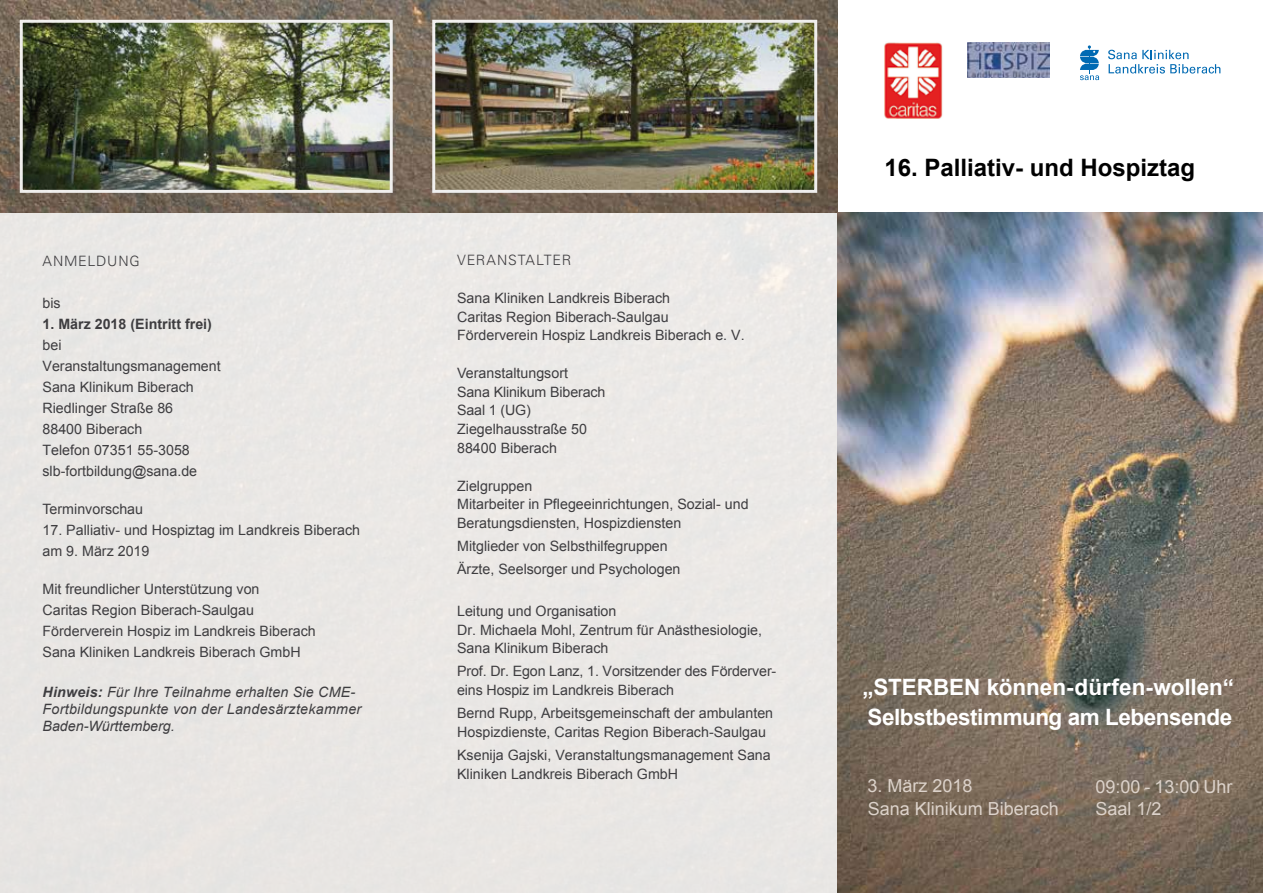
<style>
.page{position:relative;width:1263px;height:893px;background:#fff}
.page>*{position:absolute;margin:0;border:0;box-sizing:border-box;transform-origin:0 0}
.t1{font:700 24px "Arial";color:#000}
.t2{font:700 22.5px/30px "Arial";letter-spacing:-.015em;color:#fff}
.t3{font:18px/22.5px "Arial";color:#dcd2ca}
.t4{font:14.25px/18.8px "Arial";color:#3e3d40}
.t5{font:italic 14.25px/17.1px "Arial";letter-spacing:.015em;color:#3e3d40}
.t6{font:700 14.25px "Arial";color:#3e3d40}
.t7{font:300 14.25px "Univers LT Std";letter-spacing:.055em;color:#3e3d40}
.s1{font-weight:700}
</style>
<div class="page">
<div style="left:0;top:213px;width:838px;height:680px;background:#eae7e5"></div>
<img style="left:838px;top:213px;width:425px;height:680px">
<img style="left:0;top:0;width:838px;height:213px">
<img style="left:24px;top:24px;width:365px;height:165px">
<div style="left:20px;top:20px;width:373px;height:173px;border:3px solid #fff"></div>
<img style="left:436px;top:24px;width:377px;height:165px">
<div style="left:432px;top:20px;width:385px;height:173px;border:3px solid #fff"></div>
<img style="left:884px;top:42px;width:59px;height:77px">
<img style="left:967px;top:43px;width:82px;height:35px">
<svg style="left:1080px;top:45px;width:19px;height:35px"></svg>
<svg style="left:1108px;top:50px;width:112px;height:24px"></svg>
<p class="t7" style="left:43px;top:252px;width:99px">ANMELDUNG</p>
<p class="t4" style="left:43px;top:293px;width:20px">bis</p>
<p class="t6" style="left:43px;top:314px;width:171px">1. März 2018 (Eintritt frei)</p>
<p class="t4" style="left:43px;top:334px;width:180px;line-height:21px">bei<br>Veranstaltungsmanagement<br>Sana Klinikum Biberach<br>Riedlinger Straße 86<br>88400 Biberach<br>Telefon 07351 55-3058 slb-fortbildung@sana.de</p>
<p class="t4" style="left:43px;top:499px;width:102px">Terminvorschau</p>
<p class="t4" style="left:43px;top:519px;width:319px;line-height:21px">17. Palliativ- und Hospiztag im Landkreis Biberach am 9. März 2019</p>
<p class="t4" style="left:43px;top:578px;width:275px;line-height:21px">Mit freundlicher Unterstützung von<br>Caritas Region Biberach-Saulgau Förderverein Hospiz im Landkreis Biberach Sana Kliniken Landkreis Biberach GmbH</p>
<p class="t5" style="left:43px;top:683px;width:320px"><span class="s1">Hinweis:</span> Für Ihre Teilnahme erhalten Sie CME-<br>Fortbildungspunkte von der Landesärztekammer<br>Baden-Württemberg.</p>
<p class="t7" style="left:457px;top:252px;width:116px">VERANSTALTER</p>
<p class="t4" style="left:457px;top:289px;width:289px">Sana Kliniken Landkreis Biberach<br>Caritas Region Biberach-Saulgau<br>Förderverein Hospiz Landkreis Biberach e. V.</p>
<p class="t4" style="left:457px;top:364px;width:150px">Veranstaltungsort<br>Sana Klinikum Biberach<br>Saal 1 (UG)<br>Ziegelhausstraße 50<br>88400 Biberach</p>
<p class="t4" style="left:457px;top:476px;width:293px">Zielgruppen<br>Mitarbeiter in Pflegeeinrichtungen, Sozial- und<br>Beratungsdiensten, Hospizdiensten</p>
<p class="t4" style="left:457px;top:535px;width:225px;line-height:23px">Mitglieder von Selbsthilfegruppen<br>Ärzte, Seelsorger und Psychologen</p>
<p class="t4" style="left:457px;top:602px;width:306px">Leitung und Organisation<br>Dr. Michaela Mohl, Zentrum für Anästhesiologie,<br>Sana Klinikum Biberach</p>
<p class="t4" style="left:457px;top:662px;width:321px">Prof. Dr. Egon Lanz, 1. Vorsitzender des Förderver&shy;eins Hospiz im Landkreis Biberach</p>
<p class="t4" style="left:457px;top:704px;width:318px">Bernd Rupp, Arbeitsgemeinschaft der ambulanten<br>Hospizdienste, Caritas Region Biberach-Saulgau</p>
<p class="t4" style="left:457px;top:746px;width:315px">Ksenija Gajski, Veranstaltungsmanagement Sana<br>Kliniken Landkreis Biberach GmbH</p>
<h1 class="t1" style="left:884px;top:151px;width:312px">16. Palliativ- und Hospiztag</h1>
<h2 class="t2" style="left:862px;top:672px;width:373px">„STERBEN können-dürfen-wollen“<br>Selbstbestimmung am Lebensende</h2>
<p class="t3" style="left:867px;top:775px;width:193px">3. März 2018<br>Sana Klinikum Biberach</p>
<p class="t3" style="left:1095px;top:775px;width:139px">09:00 - 13:00 Uhr<br>Saal 1/2</p>
</div>
